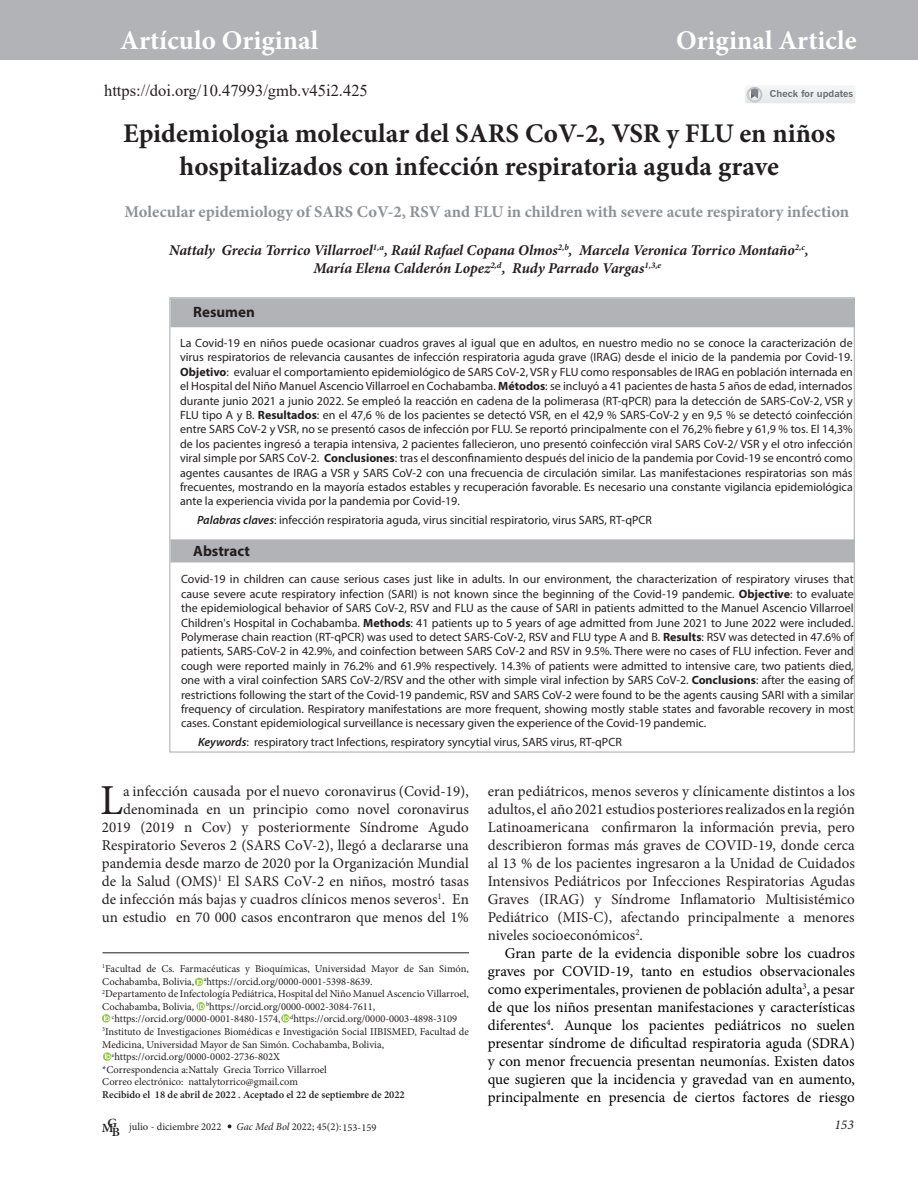
<style>
.page{position:relative;width:918px;height:1188px;background:#fff}
.page>*{position:absolute;margin:0;border:0;box-sizing:border-box;transform-origin:0 0}
.t1{font:42.75px "Minion Pro";color:#231f20}
.t2{font:700 27px/32.4px "Minion Pro";color:#231f20;text-align:center}
.t3{font:700 27px "Minion Pro";color:#fff}
.t4{font:700 16.5px "Minion Pro";color:#8f9194}
.t5{font:16.5px "Times New Roman";color:#231f20}
.t6{font:15px/18px "Minion Pro";color:#231f20;text-align:right}
.t7{font:15px/18px "Minion Pro";color:#000;text-align:justify}
.t8{font:italic 700 15px "Minion Pro";letter-spacing:-.005em;color:#231f20}
.t9{font:700 15px "Myriad Pro";color:#231f20}
.t10{font:italic 13.5px "Minion Pro";color:#231f20}
.t11{font:600 12.6px "Minion Pro";color:#231f20;scale:1.05 1}
.t12{font:12px/14.4px "Myriad Pro";color:#231f20;text-align:justify}
.t13{font:10.5px/12.6px "Minion Pro";color:#231f20}
.t14{font:600 10.5px "Minion Pro";color:#231f20}
.t15{font:700 9.45px "News Gothic BT";color:#6c6d70;scale:1.13 1}
.s1{font-weight:700}
.s2{font-weight:600;font-style:italic}
.s3{font-weight:600;font-size:12.6px}
.s4{font-style:italic}
</style>
<div class="page">
<div style="left:0;top:0;width:918px;height:60px;background:#b2b3b7"></div>
<svg style="left:228px;top:1124px;width:3px;height:4px"></svg>
<svg style="left:745px;top:86px;width:111px;height:17px"></svg>
<hr style="left:102px;top:952px;width:367px;height:1px;background:#231f20">
<div style="left:171px;top:539px;width:684px;height:23px;background:#b2b3b7;border:2px solid #b2b3b7"></div>
<div style="left:171px;top:298px;width:684px;height:29px;background:#b2b3b7;border:2px solid #b2b3b7"></div>
<svg style="left:195px;top:978px;width:8px;height:8px"></svg>
<svg style="left:197px;top:979px;width:5px;height:6px"></svg>
<svg style="left:196px;top:1002px;width:9px;height:9px"></svg>
<svg style="left:198px;top:1003px;width:6px;height:6px"></svg>
<svg style="left:102px;top:1014px;width:8px;height:9px"></svg>
<svg style="left:104px;top:1015px;width:6px;height:6px"></svg>
<svg style="left:281px;top:1014px;width:9px;height:9px"></svg>
<svg style="left:283px;top:1015px;width:6px;height:6px"></svg>
<svg style="left:103px;top:1052px;width:8px;height:9px"></svg>
<svg style="left:105px;top:1053px;width:6px;height:6px"></svg>
<h2 class="t3" style="left:120px;top:21px;width:200px">Artículo Original</h2>
<h2 class="t3" style="left:676px;top:21px;width:182px">Original Article</h2>
<p class="t5" style="left:104px;top:79px;width:265px">https://doi.org/10.47993/gmb.v45i2.425</p>
<p class="t15" style="left:770px;top:88px;width:75px">Check for updates</p>
<p class="t2" style="left:123px;top:117px;width:714px">Epidemiologia molecular del SARS CoV-2, VSR y FLU en niños hospitalizados con infección respiratoria aguda grave</p>
<p class="t4" style="left:125px;top:200px;width:726px">Molecular epidemiology of SARS CoV-2, RSV and FLU in children with severe acute respiratory infection</p>
<p class="t8" style="left:169px;top:239px;width:640px">Nattaly Grecia Torrico Villarroel<sup>1,a</sup>, Raúl Rafael Copana Olmos<sup>2,b</sup>, Marcela Veronica Torrico Montaño<sup>2,c</sup>,</p>
<p class="t8" style="left:313px;top:257px;width:349px">María Elena Calderón Lopez<sup>2,d</sup>, Rudy Parrado Vargas<sup>1,3,e</sup></p>
<p class="t9" style="left:193px;top:302px;width:63px">Resumen</p>
<p class="t12" style="left:180px;top:336px;width:674px">La Covid-19 en niños puede ocasionar cuadros graves al igual que en adultos, en nuestro medio no se conoce la caracterización de virus respiratorios de relevancia causantes de infección respiratoria aguda grave (IRAG) desde el inicio de la pandemia por Covid-19.<br><span class="s1">Objetivo</span>: evaluar el comportamiento epidemiológico de SARS CoV-2, VSR y FLU como responsables de IRAG en población internada en el Hospital del Niño Manuel Ascencio Villarroel en Cochabamba. <span class="s1">Métodos</span>: se incluyó a 41 pacientes de hasta 5 años de edad, internados durante junio 2021 a junio 2022. Se empleó la reacción en cadena de la polimerasa (RT-qPCR) para la detección de SARS-CoV-2, VSR y FLU tipo A y B. <span class="s1">Resultados</span>: en el 47,6 % de los pacientes se detectó VSR, en el 42,9 % SARS-CoV-2 y en 9,5 % se detectó coinfección entre SARS CoV-2 y VSR, no se presentó casos de infección por FLU. Se reportó principalmente con el 76,2% fiebre y 61,9 % tos. El 14,3% de los pacientes ingresó a terapia intensiva, 2 pacientes fallecieron, uno presentó coinfección viral SARS CoV-2/ VSR y el otro infección viral simple por SARS CoV-2. <span class="s1">Conclusiones</span>: tras el desconfinamiento después del inicio de la pandemia por Covid-19 se encontró como agentes causantes de IRAG a VSR y SARS CoV-2 con una frecuencia de circulación similar. Las manifestaciones respiratorias son más frecuentes, mostrando en la mayoría estados estables y recuperación favorable. Es necesario una constante vigilancia epidemiológica ante la experiencia vivida por la pandemia por Covid-19.</p>
<p class="t12" style="left:197px;top:513px;width:456px"><span class="s2">Palabras claves</span>: infección respiratoria aguda, virus sincitial respiratorio, virus SARS, RT-qPCR</p>
<p class="t9" style="left:193px;top:542px;width:58px">Abstract</p>
<p class="t12" style="left:181px;top:572px;width:674px">Covid-19 in children can cause serious cases just like in adults. In our environment, the characterization of respiratory viruses that cause severe acute respiratory infection (SARI) is not known since the beginning of the Covid-19 pandemic. <span class="s1">Objective</span>: to evaluate the epidemiological behavior of SARS CoV-2, RSV and FLU as the cause of SARI in patients admitted to the Manuel Ascencio Villarroel Children's Hospital in Cochabamba. <span class="s1">Methods</span>: 41 patients up to 5 years of age admitted from June 2021 to June 2022 were included.<br>Polymerase chain reaction (RT-qPCR) was used to detect SARS-CoV-2, RSV and FLU type A and B. <span class="s1">Results</span>: RSV was detected in 47.6% of patients, SARS-CoV-2 in 42.9%, and coinfection between SARS CoV-2 and RSV in 9.5%. There were no cases of FLU infection. Fever and cough were reported mainly in 76.2% and 61.9% respectively. 14.3% of patients were admitted to intensive care, two patients died, one with a viral coinfection SARS CoV-2/RSV and the other with simple viral infection by SARS CoV-2. <span class="s1">Conclusions</span>: after the easing of restrictions following the start of the Covid-19 pandemic, RSV and SARS CoV-2 were found to be the agents causing SARI with a similar frequency of circulation. Respiratory manifestations are more frequent, showing mostly stable states and favorable recovery in most cases. Constant epidemiological surveillance is necessary given the experience of the Covid-19 pandemic.</p>
<p class="t12" style="left:198px;top:735px;width:425px"><span class="s2">Keywords</span>: respiratory tract Infections, respiratory syncytial virus, SARS virus, RT-qPCR</p>
<p class="t6" style="left:102px;top:782px;width:369px">a infección causada por el nuevo coronavirus (Covid-19), denominada en un principio como novel coronavirus 2019 (2019 n Cov) y posteriormente Síndrome Agudo Respiratorio Severos 2 (SARS CoV-2), llegó a declararse una pandemia desde marzo de 2020 por la Organización Mundial de la Salud (OMS)<sup>1</sup> El SARS CoV-2 en niños, mostró tasas de infección más bajas y cuadros clínicos menos severos<sup>1</sup>. En un estudio en 70 000 casos encontraron que menos del 1%</p>
<p class="t1" style="left:100px;top:772px;width:24px">L</p>
<p class="t13" style="left:102px;top:962px;width:368px"><sup>1</sup>Facultad de Cs. Farmacéuticas y Bioquímicas, Universidad Mayor de San Simón,<br>Cochabamba, Bolivia, <sup>a</sup>https://orcid.org/0000-0001-5398-8639.</p>
<p class="t13" style="left:102px;top:988px;width:368px"><sup>2</sup>Departamento de Infectología Pediátrica, Hospital del Niño Manuel Ascencio Villarroel,<br>Cochabamba, Bolivia, <sup>b</sup>https://orcid.org/0000-0002-3084-7611,</p>
<p class="t13" style="left:112px;top:1013px;width:347px"><sup>c</sup>https://orcid.org/0000-0001-8480-1574, <sup>d</sup>https://orcid.org/0000-0003-4898-3109</p>
<p class="t13" style="left:102px;top:1025px;width:368px"><sup>3</sup>Instituto de Investigaciones Biomédicas e Investigación Social IIBISMED, Facultad de<br>Medicina, Universidad Mayor de San Simón. Cochabamba, Bolivia,</p>
<p class="t13" style="left:112px;top:1051px;width:170px"><sup>e</sup>https://orcid.org/0000-0002-2736-802X</p>
<p class="t13" style="left:102px;top:1063px;width:226px">*Correspondencia a:Nattaly Grecia Torrico Villarroel</p>
<p class="t13" style="left:102px;top:1076px;width:197px">Correo electrónico: nattalytorrico@gmail.com</p>
<p class="t14" style="left:102px;top:1087px;width:304px">Recibido el 18 de abril de 2022 . Aceptado el 22 de septiembre de 2022</p>
<p class="t6" style="left:488px;top:782px;width:369px;text-align:justify">eran pediátricos, menos severos y clínicamente distintos a los adultos, el año 2021 estudios posteriores realizados en la región Latinoamericana confirmaron la información previa, pero describieron formas más graves de COVID-19, donde cerca al 13 % de los pacientes ingresaron a la Unidad de Cuidados Intensivos Pediátricos por Infecciones Respiratorias Agudas Graves (IRAG) y Síndrome Inflamatorio Multisistémico Pediátrico (MIS-C), afectando principalmente a menores niveles socioeconómicos<sup>2</sup>.</p>
<p class="t7" style="left:488px;top:944px;width:369px;text-indent:17px">Gran parte de la evidencia disponible sobre los cuadros graves por COVID-19, tanto en estudios observacionales como experimentales, provienen de población adulta<sup>3</sup>, a pesar de que los niños presentan manifestaciones y características diferentes<sup>4</sup>. Aunque los pacientes pediátricos no suelen presentar síndrome de dificultad respiratoria aguda (SDRA) y con menor frecuencia presentan neumonías. Existen datos que sugieren que la incidencia y gravedad van en aumento, principalmente en presencia de ciertos factores de riesgo</p>
<p class="t11" style="left:102px;top:1117px;width:16px">MG</p>
<p class="t13" style="left:112px;top:1121px;width:111px"><span class="s3">B</span> julio - diciembre 2022</p>
<p class="t13" style="left:236px;top:1121px;width:141px"><span class="s4">Gac Med Bol</span> 2022; 45(2):153-159</p>
<p class="t10" style="left:834px;top:1116px;width:21px">153</p>
</div>
